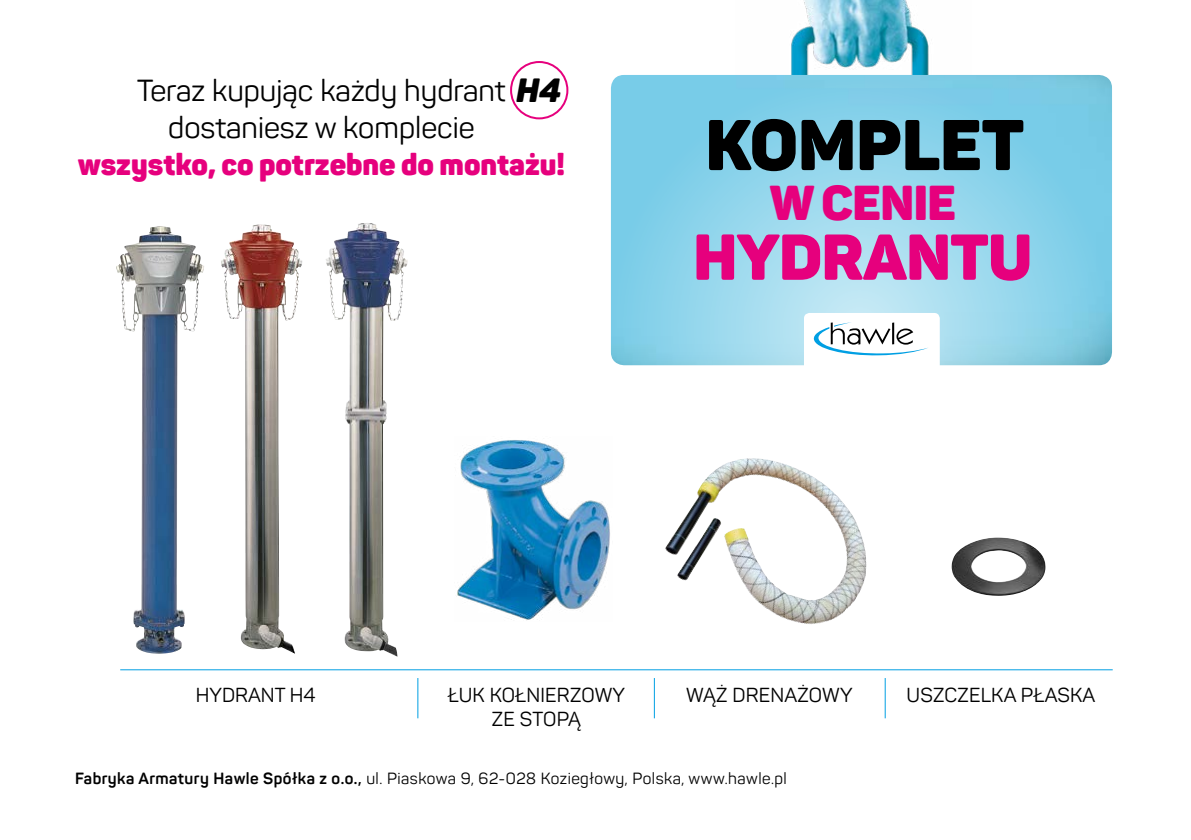
<style>
.page{position:relative;width:1191px;height:840px;background:#fff}
.page>*{position:absolute;margin:0;border:0;box-sizing:border-box;transform-origin:0 0}
.t1{font:900 70.6px "Panton";color:#000}
.t2{font:900 63.8px "Panton";letter-spacing:-.01em;color:#e6007d}
.t3{font:900 48.2px "Panton";letter-spacing:-.01em;color:#e6007d}
.t4{font:30px/36.8px "Panton";color:#000}
.t5{font:900 30px "Panton";color:#e6007d}
.t6{font:20px "Panton";letter-spacing:.01em;color:#000}
.t7{font:16px "Panton";letter-spacing:.03em;color:#000}
.s1{font-weight:900;font-style:italic;font-size:33.2px}
.s2{font-weight:700}
</style>
<div class="page">
<img style="left:791px;top:0;width:138px;height:75px">
<div style="left:611px;top:75px;width:501px;height:288px;background:#78cce8"></div>
<hr style="left:120px;top:669px;width:992px;height:1px;background:#009fe3">
<hr style="left:417px;top:677px;width:1px;height:41px;background:#009fe3">
<hr style="left:654px;top:677px;width:1px;height:41px;background:#009fe3">
<hr style="left:884px;top:677px;width:1px;height:41px;background:#009fe3">
<svg style="left:608px;top:76px;width:502px;height:502px"></svg>
<img style="left:116px;top:226px;width:81px;height:427px">
<img style="left:221px;top:224px;width:81px;height:429px">
<img style="left:457px;top:440px;width:153px;height:181px">
<img style="left:700px;top:458px;width:54px;height:28px">
<div style="left:804px;top:313px;width:135px;height:69px;background:#fff;border-radius:5px"></div>
<svg style="left:813px;top:322px;width:115px;height:34px"></svg>
<div style="left:510px;top:61px;width:58px;height:58px;border:2px solid #e6007d;border-radius:50%"></div>
<img style="left:326px;top:223px;width:82px;height:433px">
<img style="left:951px;top:537px;width:94px;height:59px">
<h3 class="t4" style="left:168px;top:72px;width:394px;text-indent:-31px">Teraz kupując każdy hydrant <span class="s1">H4 </span>dostaniesz w komplecie</h3>
<h3 class="t5" style="left:78px;top:145px;width:489px">wszystko, co potrzebne do montażu!</h3>
<h1 class="t1" style="left:705px;top:100px;width:320px">KOMPLET</h1>
<h3 class="t3" style="left:769px;top:172px;width:188px">W CENIE</h3>
<h2 class="t2" style="left:693px;top:216px;width:340px">HYDRANTU</h2>
<p class="t6" style="left:196px;top:682px;width:121px">HYDRANT H4</p>
<p class="t6" style="left:448px;top:682px;width:179px">ŁUK KOŁNIERZOWY</p>
<p class="t6" style="left:686px;top:682px;width:168px">WĄŻ DRENAŻOWY</p>
<p class="t6" style="left:492px;top:706px;width:91px">ZE STOPĄ</p>
<p class="t7" style="left:75px;top:767px;width:713px"><span class="s2">Fabryka Armatury Hawle Spółka z o.o.,</span> ul. Piaskowa 9, 62-028 Koziegłowy, Polska, www.hawle.pl</p>
<p class="t6" style="left:906px;top:682px;width:190px">USZCZELKA PŁASKA</p>
</div>
